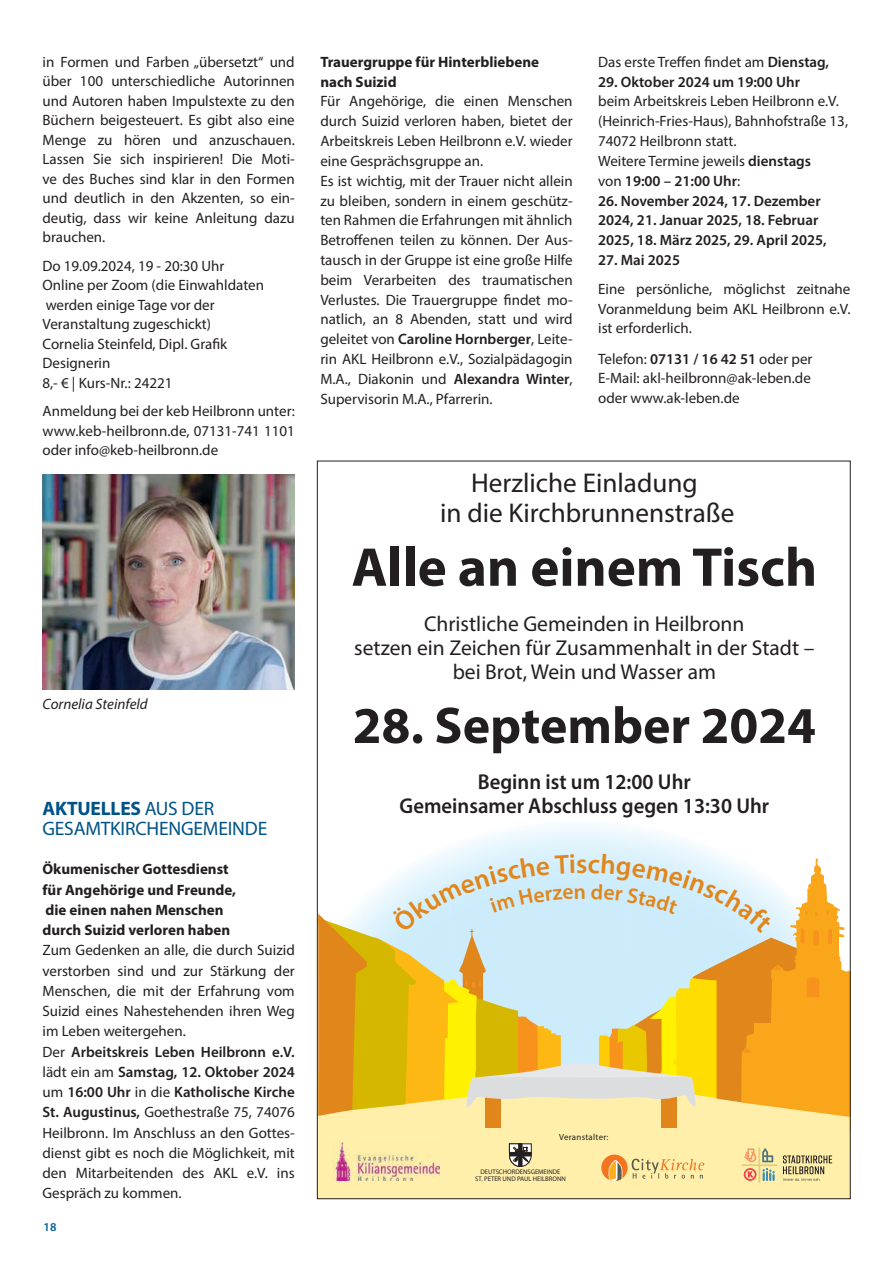
<style>
.page{position:relative;width:893px;height:1263px;background:#fff}
.page>*{position:absolute;margin:0;border:0;box-sizing:border-box;transform-origin:0 0}
.t1{font:700 55.05px "Myriad Pro";color:#231f20}
.t2{font:700 51.9px "Myriad Pro";color:#231f20}
.t3{font:27.15px/30.3px "Myriad Pro";color:#231f20;text-align:center}
.t4{font:600 27.15px "Myriad Pro";color:#e0861a}
.t5{font:21.45px/24px "Myriad Pro";color:#231f20;text-align:center}
.t6{font:600 21.45px/24px "Myriad Pro";color:#231f20;text-align:center;scale:.96 1}
.t7{font:19.5px/19.5px "Myriad Pro";letter-spacing:-.01em;color:#005387}
.t8{font:15px/19.8px "Myriad Pro";color:#231f20}
.t9{font:600 15px/19.8px "Myriad Pro";color:#231f20}
.t10{font:italic 15px "Myriad Pro";color:#231f20}
.t11{font:600 12px "Myriad Pro";color:#005e90}
.t12{font:8.85px "Myriad Pro";letter-spacing:.03em;color:#231f20}
.t13{font:6.6px/6.6px "Myriad Pro";color:#231f20;text-align:center}
.s1{font-weight:700}
.s2{font-weight:600}
</style>
<div class="page">
<div style="left:317px;top:1086px;width:533px;height:113px;background:#ffefaa"></div>
<img style="left:43px;top:474px;width:252px;height:215px">
<svg style="left:318px;top:854px;width:532px;height:329px"></svg>
<p class="t8" style="left:43px;top:54px;width:254px;text-align:justify">in Formen und Farben „übersetzt“ und über 100 unterschiedliche Autorinnen und Autoren haben Impulstexte zu den Büchern beigesteuert. Es gibt also eine Menge zu hören und anzuschauen.<br>Lassen Sie sich inspirieren! Die Moti&shy;ve des Buches sind klar in den Formen und deutlich in den Akzenten, so ein&shy;deutig, dass wir keine Anleitung dazu brauchen.</p>
<p class="t8" style="left:43px;top:258px;width:223px">Do 19.09.2024, 19 - 20:30 Uhr<br>Online per Zoom (die Einwahldaten werden einige Tage vor der<br>Veranstaltung zugeschickt)<br>Cornelia Steinfeld, Dipl. Grafik<br>Designerin<br>8,- € | Kurs-Nr.: 24221</p>
<p class="t8" style="left:43px;top:403px;width:254px;text-align:justify">Anmeldung bei der keb Heilbronn unter: www.keb-heilbronn.de, 07131-741 1101 oder info@keb-heilbronn.de</p>
<p class="t10" style="left:43px;top:695px;width:107px">Cornelia Steinfeld</p>
<p class="t7" style="left:43px;top:801px;width:226px"><span class="s1">AKTUELLES</span> AUS DER<br>GESAMTKIRCHENGEMEINDE</p>
<p class="t8" style="left:43px;top:861px;width:254px;line-height:20.2px"><span class="s1">Ökumenischer Gottesdienst<br>für Angehörige und Freunde,<br>die einen nahen Menschen<br>durch Suizid verloren haben<br></span>Zum Gedenken an alle, die durch Suizid verstorben sind und zur Stärkung der Menschen, die mit der Erfahrung vom Suizid eines Nahestehenden ihren Weg im Leben weitergehen.<br>Der <span class="s2">Arbeitskreis Leben Heilbronn e.V. </span>lädt ein am <span class="s2">Samstag, 12. Oktober 2024 </span>um <span class="s2">16:00 Uhr</span> in die <span class="s2">Katholische Kirche St. Augustinus,</span> Goethestraße 75, 74076<br>Heilbronn. Im Anschluss an den Gottes&shy;dienst gibt es noch die Möglichkeit, mit den Mitarbeitenden des AKL e.V. ins Gespräch zu kommen.</p>
<p class="t11" style="left:44px;top:1222px;width:14px">18</p>
<p class="t8" style="left:320px;top:53px;width:254px"><span class="s1">Trauergruppe für Hinterbliebene nach Suizid<br></span>Für Angehörige, die einen Menschen durch Suizid verloren haben, bietet der Arbeitskreis Leben Heilbronn e.V. wieder eine Gesprächsgruppe an.<br>Es ist wichtig, mit der Trauer nicht allein zu bleiben, sondern in einem geschütz&shy;ten Rahmen die Erfahrungen mit ähnlich Betroffenen teilen zu können. Der Aus&shy;tausch in der Gruppe ist eine große Hilfe beim Verarbeiten des traumatischen Verlustes. Die Trauergruppe findet mo&shy;natlich, an 8 Abenden, statt und wird geleitet von <span class="s2">Caroline Hornberger</span>, Leite&shy;rin AKL Heilbronn e.V., Sozialpädagogin M.A., Diakonin und <span class="s2">Alexandra Winter</span>, Supervisorin M.A., Pfarrerin.</p>
<p class="t8" style="left:598px;top:53px;width:232px">Das erste Treffen findet am <span class="s2">Dienstag,</span></p>
<p class="t8" style="left:598px;top:73px;width:251px"><span class="s2">29. Oktober 2024 um 19:00 Uhr<br></span>beim Arbeitskreis Leben Heilbronn e.V. (Heinrich-Fries-Haus), Bahnhofstraße 13,<br>74072 Heilbronn statt.<br>Weitere Termine jeweils <span class="s2">dienstags<br></span>von <span class="s2">19:00 – 21:00 Uhr</span>:</p>
<p class="t9" style="left:598px;top:192px;width:230px">26. November 2024, 17. Dezember<br>2024, 21. Januar 2025, 18. Februar<br>2025, 18. März 2025, 29. April 2025,</p>
<p class="t8" style="left:598px;top:247px;width:254px;line-height:28.8px"><span class="s2">27. Mai 2025<br></span>Eine persönliche, möglichst zeitnahe</p>
<p class="t8" style="left:598px;top:300px;width:254px">Voranmeldung beim AKL Heilbronn e.V. ist erforderlich.</p>
<p class="t8" style="left:598px;top:350px;width:216px;text-align:justify">Telefon: <span class="s2">07131 / 16 42 51</span> oder per E-Mail: akl-heilbronn@ak-leben.de oder www.ak-leben.de</p>
<p class="t3" style="left:440px;top:470px;width:296px">Herzliche Einladung<br>in die Kirchbrunnenstraße</p>
<p class="t1" style="left:352px;top:534px;width:467px">Alle an einem Tisch</p>
<p class="t5" style="left:354px;top:614px;width:462px">Christliche Gemeinden in Heilbronn<br>setzen ein Zeichen für Zusammenhalt in der Stadt – bei Brot, Wein und Wasser am</p>
<p class="t2" style="left:353px;top:695px;width:465px">28. September 2024</p>
<p class="t6" style="left:400px;top:771px;width:387px">Beginn ist um 12:00 Uhr<br>Gemeinsamer Abschluss gegen 13:30 Uhr</p>
<p class="t4" style="left:576px;top:853px;width:13px">s</p>
<p class="t12" style="left:559px;top:1133px;width:51px">Veranstalter:</p>
<p class="t13" style="left:475px;top:1169px;width:92px">DEUTSCHORDENSGEMEINDE<br>ST. PETER UND PAUL HEILBRONN</p>
</div>
